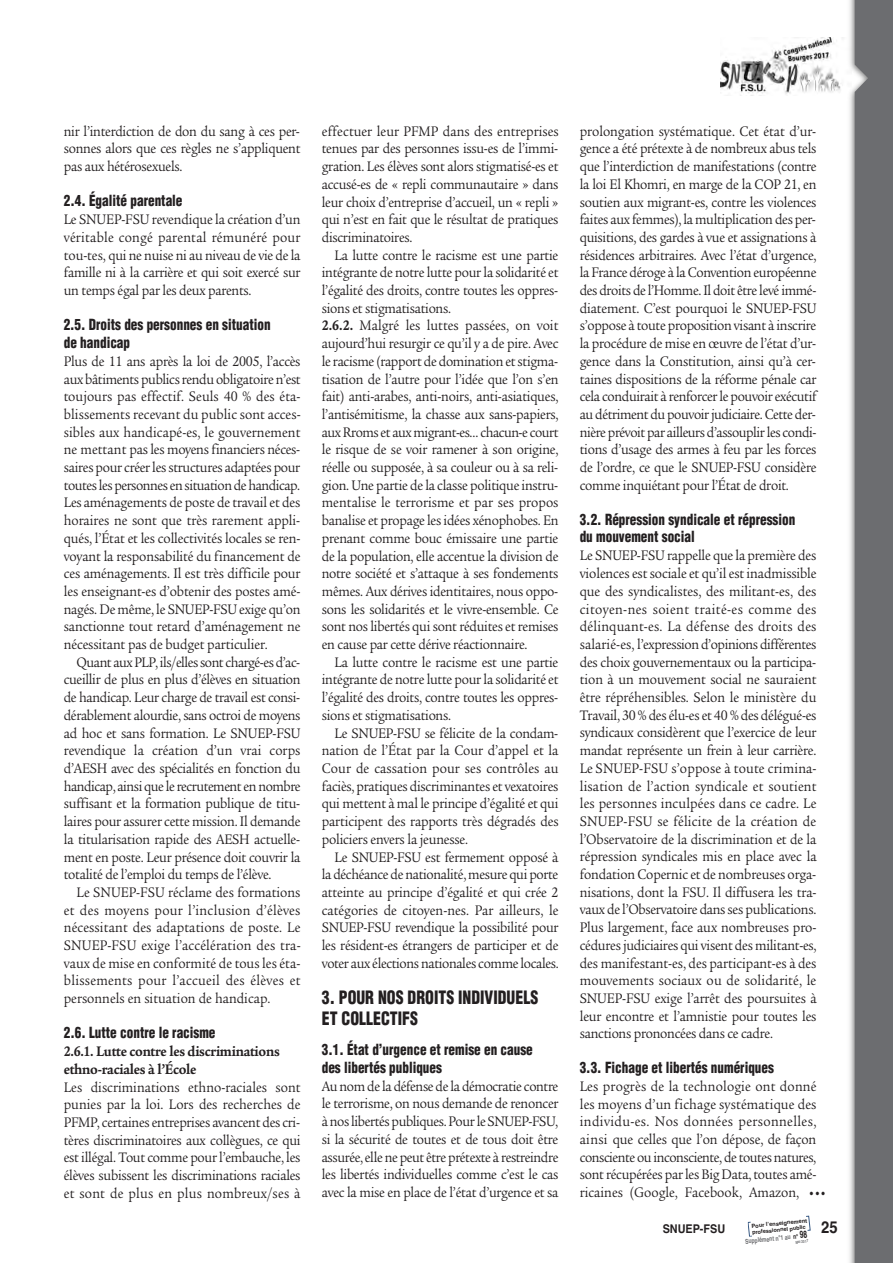
<style>
.page{position:relative;width:893px;height:1263px;background:#fff}
.page>*{position:absolute;margin:0;border:0;box-sizing:border-box;transform-origin:0 0}
.t1{font:900 condensed 18px/20.7px "Helvetica";color:#231f20;scale:.88 1}
.t2{font:900 18px "Legacy Serif";color:#231f20;scale:.88 1}
.t3{font:700 16.5px "Helvetica";color:#231f20;scale:.9 1}
.t4{font:15px/17.7px "Legacy Serif";letter-spacing:-.02em;color:#231f20;text-align:justify;scale:.9 1}
.t5{font:900 condensed 15px/17.7px "Helvetica";color:#231f20;scale:.88 1}
.t6{font:700 15px/17.7px "Legacy Serif";letter-spacing:-.02em;color:#231f20;scale:.9 1}
.t7{font:700 12px "Helvetica";color:#231f20;scale:.9 1}
.t8{font:700 6.75px "Helvetica";color:#6c6d70;scale:.75 1}
.t9{font:700 5.7px "Helvetica";color:#231f20}
.t10{font:700 5.55px "Helvetica";color:#231f20}
.t11{font:700 4.05px "Helvetica";color:#6c6d70;scale:.75 1}
.s1{font-weight:700}
.s2{color:#231f20}
.s3{font-size:10.05px;color:#231f20}
</style>
<div class="page">
<svg style="left:748px;top:1222px;width:4px;height:15px"></svg>
<svg style="left:806px;top:1216px;width:5px;height:15px"></svg>
<img style="left:720px;top:38px;width:121px;height:58px">
<img style="left:849px;top:0;width:6px;height:1263px">
<div style="left:855px;top:0;width:38px;height:1263px;background:#6c6d70"></div>
<p class="t4" style="left:64px;top:124px;width:264px">nir l’interdiction de don du sang à ces per&shy;sonnes alors que ces règles ne s’appliquent pas aux hétérosexuels.</p>
<p class="t5" style="left:64px;top:192px;width:136px">2.4. Égalité parentale</p>
<p class="t4" style="left:64px;top:212px;width:265px">Le SNUEP-FSU revendique la création d’un véritable congé parental rémunéré pour tou-tes, qui ne nuise ni au niveau de vie de la famille ni à la carrière et qui soit exercé sur un temps égal par les deux parents.</p>
<p class="t5" style="left:64px;top:316px;width:237px">2.5. Droits des personnes en situation de handicap</p>
<p class="t4" style="left:64px;top:354px;width:265px">Plus de 11 ans après la loi de 2005, l’accès aux bâtiments publics rendu obligatoire n’est toujours pas effectif. Seuls 40 % des éta&shy;blissements recevant du public sont acces&shy;sibles aux handicapé-es, le gouvernement ne mettant pas les moyens financiers néces&shy;saires pour créer les structures adaptées pour toutes les personnes en situation de handicap.<br>Les aménagements de poste de travail et des horaires ne sont que très rarement appli&shy;qués, l’État et les collectivités locales se ren&shy;voyant la responsabilité du financement de ces aménagements. Il est très difficile pour les enseignant-es d’obtenir des postes amé&shy;nagés. De même, le SNUEP-FSU exige qu’on sanctionne tout retard d’aménagement ne nécessitant pas de budget particulier.</p>
<p class="t4" style="left:64px;top:655px;width:265px;text-indent:13px">Quant aux PLP, ils/elles sont chargé-es d’ac&shy;cueillir de plus en plus d’élèves en situation de handicap. Leur charge de travail est consi&shy;dérablement alourdie, sans octroi de moyens ad hoc et sans formation. Le SNUEP-FSU revendique la création d’un vrai corps d’AESH avec des spécialités en fonction du handicap, ainsi que le recrutement en nombre suffisant et la formation publique de titu&shy;laires pour assurer cette mission. Il demande la titularisation rapide des AESH actuelle&shy;ment en poste. Leur présence doit couvrir la totalité de l’emploi du temps de l’élève.</p>
<p class="t4" style="left:64px;top:885px;width:265px;text-indent:13px">Le SNUEP-FSU réclame des formations et des moyens pour l’inclusion d’élèves nécessitant des adaptations de poste. Le SNUEP-FSU exige l’accélération des tra&shy;vaux de mise en conformité de tous les éta&shy;blissements pour l’accueil des élèves et personnels en situation de handicap.</p>
<p class="t5" style="left:64px;top:1024px;width:174px">2.6. Lutte contre le racisme</p>
<p class="t6" style="left:64px;top:1044px;width:241px">2.6.1. Lutte contre les discriminations ethno-raciales à l’École</p>
<p class="t4" style="left:64px;top:1079px;width:265px">Les discriminations ethno-raciales sont punies par la loi. Lors des recherches de PFMP, certaines entreprises avancent des cri&shy;tères discriminatoires aux collègues, ce qui est illégal. Tout comme pour l’embauche, les élèves subissent les discriminations raciales et sont de plus en plus nombreux/ses à</p>
<p class="t4" style="left:322px;top:124px;width:265px">effectuer leur PFMP dans des entreprises tenues par des personnes issu-es de l’immi&shy;gration. Les élèves sont alors stigmatisé-es et accusé-es de « repli communautaire » dans leur choix d’entreprise d’accueil, un « repli » qui n’est en fait que le résultat de pratiques discriminatoires.</p>
<p class="t4" style="left:322px;top:248px;width:265px;text-align:left;text-indent:13px">La lutte contre le racisme est une partie intégrante de notre lutte pour la solidarité et l’égalité des droits, contre toutes les oppres&shy;sions et stigmatisations.<br><span class="s1">2.6.2.</span> Malgré les luttes passées, on voit aujourd’hui resurgir ce qu’il y a de pire. Avec le racisme (rapport de domination et stigma&shy;tisation de l’autre pour l’idée que l’on s’en fait) anti-arabes, anti-noirs, anti-asiatiques, l’antisémitisme, la chasse aux sans-papiers, aux Rroms et aux migrant-es… chacun-e court le risque de se voir ramener à son origine, réelle ou supposée, à sa couleur ou à sa reli&shy;gion. Une partie de la classe politique instru&shy;mentalise le terrorisme et par ses propos banalise et propage les idées xénophobes. En prenant comme bouc émissaire une partie de la population, elle accentue la division de notre société et s’attaque à ses fondements mêmes. Aux dérives identitaires, nous oppo&shy;sons les solidarités et le vivre-ensemble. Ce sont nos libertés qui sont réduites et remises en cause par cette dérive réactionnaire.</p>
<p class="t4" style="left:322px;top:655px;width:264px;text-indent:13px">La lutte contre le racisme est une partie intégrante de notre lutte pour la solidarité et l’égalité des droits, contre toutes les oppres&shy;sions et stigmatisations.</p>
<p class="t4" style="left:322px;top:725px;width:265px;text-indent:13px">Le SNUEP-FSU se félicite de la condam&shy;nation de l’État par la Cour d’appel et la Cour de cassation pour ses contrôles au faciès, pratiques discriminantes et vexatoires qui mettent à mal le principe d’égalité et qui participent des rapports très dégradés des policiers envers la jeunesse.</p>
<p class="t4" style="left:322px;top:849px;width:265px;text-indent:13px">Le SNUEP-FSU est fermement opposé à la déchéance de nationalité, mesure qui porte atteinte au principe d’égalité et qui crée 2 catégories de citoyen-nes. Par ailleurs, le SNUEP-FSU revendique la possibilité pour les résident-es étrangers de participer et de voter aux élections nationales comme locales.</p>
<p class="t1" style="left:322px;top:987px;width:248px">3. POUR NOS DROITS INDIVIDUELS<br>ET COLLECTIFS</p>
<p class="t5" style="left:322px;top:1041px;width:241px">3.1. État d’urgence et remise en cause des libertés publiques</p>
<p class="t4" style="left:322px;top:1079px;width:265px">Au nom de la défense de la démocratie contre le terrorisme, on nous demande de renoncer à nos libertés publiques. Pour le SNUEP-FSU, si la sécurité de toutes et de tous doit être assurée, elle ne peut être prétexte à restreindre les libertés individuelles comme c’est le cas avec la mise en place de l’état d’urgence et sa</p>
<p class="t4" style="left:580px;top:124px;width:265px">prolongation systématique. Cet état d’ur&shy;gence a été prétexte à de nombreux abus tels que l’interdiction de manifestations (contre la loi El Khomri, en marge de la COP 21, en soutien aux migrant-es, contre les violences faites aux femmes), la multiplication des per&shy;quisitions, des gardes à vue et assignations à résidences arbitraires. Avec l’état d’urgence, la France déroge à la Convention européenne des droits de l’Homme. Il doit être levé immé&shy;diatement. C’est pourquoi le SNUEP-FSU s’oppose à toute proposition visant à inscrire la procédure de mise en œuvre de l’état d’ur&shy;gence dans la Constitution, ainsi qu’à cer&shy;taines dispositions de la réforme pénale car cela conduirait à renforcer le pouvoir exécutif au détriment du pouvoir judiciaire. Cette der&shy;nière prévoit par ailleurs d’assouplir les condi&shy;tions d’usage des armes à feu par les forces de l’ordre, ce que le SNUEP-FSU considère comme inquiétant pour l’État de droit.</p>
<p class="t5" style="left:580px;top:511px;width:246px;line-height:17.2px">3.2. Répression syndicale et répression du mouvement social</p>
<p class="t4" style="left:580px;top:548px;width:265px">Le SNUEP-FSU rappelle que la première des violences est sociale et qu’il est inadmissible que des syndicalistes, des militant-es, des citoyen-nes soient traité-es comme des délinquant-es. La défense des droits des salarié-es, l’expression d’opinions différentes des choix gouvernementaux ou la participa&shy;tion à un mouvement social ne sauraient être répréhensibles. Selon le ministère du Travail, 30 % des élu-es et 40 % des délégué-es syndicaux considèrent que l’exercice de leur mandat représente un frein à leur carrière.<br>Le SNUEP-FSU s’oppose à toute crimina&shy;lisation de l’action syndicale et soutient les personnes inculpées dans ce cadre. Le SNUEP-FSU se félicite de la création de l’Observatoire de la discrimination et de la répression syndicales mis en place avec la fondation Copernic et de nombreuses orga&shy;nisations, dont la FSU. Il diffusera les tra&shy;vaux de l’Observatoire dans ses publications.<br>Plus largement, face aux nombreuses pro&shy;cédures judiciaires qui visent des militant-es, des manifestant-es, des participant-es à des mouvements sociaux ou de solidarité, le SNUEP-FSU exige l’arrêt des poursuites à leur encontre et l’amnistie pour toutes les sanctions prononcées dans ce cadre.</p>
<p class="t5" style="left:580px;top:1059px;width:222px">3.3. Fichage et libertés numériques</p>
<p class="t4" style="left:580px;top:1079px;width:265px">Les progrès de la technologie ont donné les moyens d’un fichage systématique des individu-es. Nos données personnelles, ainsi que celles que l’on dépose, de façon consciente ou inconsciente, de toutes natures, sont récupérées par les Big Data, toutes amé&shy;ricaines (Google, Facebook, Amazon,</p>
<p class="t7" style="left:663px;top:1222px;width:71px">SNUEP-FSU</p>
<p class="t3" style="left:821px;top:1217px;width:20px">25</p>
<p class="t2" style="left:809px;top:1182px;width:20px">...</p>
<p class="t9" style="left:751px;top:1223px;width:57px;rotate:-6deg">Pour l’enseignement</p>
<p class="t10" style="left:752px;top:1229px;width:55px;rotate:-6deg">professionnel public</p>
<p class="t8" style="left:745px;top:1237px;width:85px;rotate:-6deg">Supplément n°1 au <span class="s2">n°</span> <span class="s3">98</span></p>
<p class="t11" style="left:795px;top:1240px;width:18px;rotate:-6deg">Mai 2017</p>
</div>
